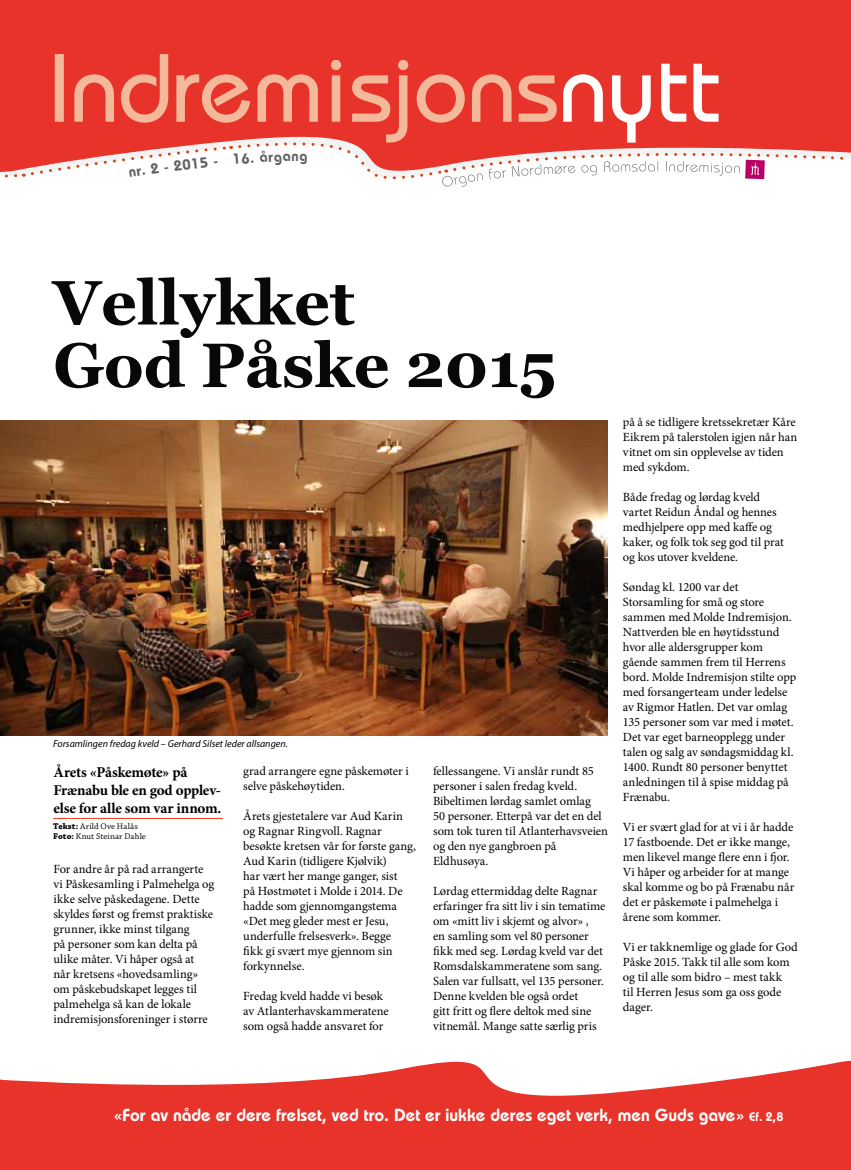
<style>
.page{position:relative;width:851px;height:1170px;background:#fff}
.page>*{position:absolute;margin:0;border:0;box-sizing:border-box;transform-origin:0 0}
.t1{font:700 62.5px/62.5px "Georgia";color:#0a0707}
.t2{font:600 17.5px "Bauhaus Std";color:#fff}
.t3{font:700 15px/18px "Minion Pro";letter-spacing:-.015em;color:#000}
.t4{font:600 14.62px "Bauhaus Std";color:#5f6060}
.t5{font:12.5px/15px "Minion Pro";letter-spacing:-.01em;color:#000}
.t6{font:italic 10px "Myriad Pro";color:#000}
.t7{font:8.75px/10px "Chaparral Pro";letter-spacing:.02em;color:#000}
.s1{font-weight:700}
.s2{font-size:12.5px}
</style>
<div class="page">
<div style="left:0;top:0;width:850px;height:64px;background:#e7332a"></div>
<div style="left:55px;top:54px;width:501px;height:10px;background:#e7332a"></div>
<svg style="left:0;top:1060px;width:850px;height:109px;fill:#e7332a"></svg>
<hr style="left:53px;top:818px;width:170px;height:1px;background:#e83718">
<img style="left:0;top:420px;width:608px;height:315px">
<svg style="left:0;top:64px;width:851px;height:123px"></svg>
<p class="t4" style="left:291px;top:147px;width:18px">ng</p>
<h1 class="t1" style="left:53px;top:272px;width:504px">Vellykket<br>God Påske 2015</h1>
<p class="t6" style="left:53px;top:737px;width:236px">Forsamlingen fredag kveld – Gerhard Silset leder allsangen.</p>
<p class="t3" style="left:53px;top:762px;width:169px">Årets «Påskemøte» på<br>Frænabu ble en god opplev&shy;else for alle som var innom.</p>
<p class="t7" style="left:53px;top:821px;width:94px"><span class="s1">Tekst:</span> Arild Ove Halås<br><span class="s1">Foto:</span> Knut Steinar Dahle</p>
<p class="t5" style="left:53px;top:861px;width:162px">For andre år på rad arrangerte vi Påskesamling i Palmehelga og ikke selve påskedagene. Dette skyldes først og fremst praktiske grunner, ikke minst tilgang<br>på personer som kan delta på ulike måter. Vi håper også at når kretsens «hovedsamling» om påskebudskapet legges til palmehelga så kan de lokale indremisjonsforeninger i større</p>
<p class="t5" style="left:243px;top:763px;width:167px">grad arrangere egne påskemøter i selve påskehøytiden.</p>
<p class="t5" style="left:243px;top:808px;width:174px">Årets gjestetalere var Aud Karin og Ragnar Ringvoll. Ragnar besøkte kretsen vår for første gang,<br>Aud Karin (tidligere Kjølvik)<br>har vært her mange ganger, sist<br>på Høstmøtet i Molde i 2014. De hadde som gjennomgangstema «Det meg gleder mest er Jesu, underfulle frelsesverk». Begge<br>fikk gi svært mye gjennom sin forkynnelse.</p>
<p class="t5" style="left:243px;top:988px;width:147px">Fredag kveld hadde vi besøk av Atlanterhavskammeratene som også hadde ansvaret for</p>
<p class="t5" style="left:433px;top:763px;width:176px">fellessangene. Vi anslår rundt 85 personer i salen fredag kveld.<br>Bibeltimen lørdag samlet omlag<br>50 personer. Etterpå var det en del som tok turen til Atlanterhavsveien og den nye gangbroen på<br>Eldhusøya.</p>
<p class="t5" style="left:433px;top:883px;width:174px">Lørdag ettermiddag delte Ragnar erfaringer fra sitt liv i sin tematime om «mitt liv i skjemt og alvor» ,<br>en samling som vel 80 personer fikk med seg. Lørdag kveld var det Romsdalskammeratene som sang.<br>Salen var fullsatt, vel 135 personer.<br>Denne kvelden ble også ordet<br>gitt fritt og flere deltok med sine vitnemål. Mange satte særlig pris</p>
<p class="t5" style="left:623px;top:414px;width:176px">på å se tidligere kretssekretær Kåre<br>Eikrem på talerstolen igjen når han vitnet om sin opplevelse av tiden med sykdom.</p>
<p class="t5" style="left:623px;top:489px;width:162px">Både fredag og lørdag kveld vartet Reidun Åndal og hennes medhjelpere opp med kaffe og kaker, og folk tok seg god til prat og kos utover kveldene.</p>
<p class="t5" style="left:623px;top:579px;width:175px">Søndag kl. 1200 var det<br>Storsamling for små og store sammen med Molde Indremisjon.<br>Nattverden ble en høytidsstund hvor alle aldersgrupper kom gående sammen frem til Herrens bord. Molde Indremisjon stilte opp med forsangerteam under ledelse av Rigmor Hatlen. Det var omlag<br>135 personer som var med i møtet.<br>Det var eget barneopplegg under talen og salg av søndagsmiddag kl.<br>1400. Rundt 80 personer benyttet anledningen til å spise middag på<br>Frænabu.</p>
<p class="t5" style="left:623px;top:819px;width:173px">Vi er svært glad for at vi i år hadde<br>17 fastboende. Det er ikke mange, men likevel mange flere enn i fjor.<br>Vi håper og arbeider for at mange skal komme og bo på Frænabu når det er påskemøte i palmehelga i årene som kommer.</p>
<p class="t5" style="left:623px;top:939px;width:176px">Vi er takknemlige og glade for God<br>Påske 2015. Takk til alle som kom og til alle som bidro – mest takk<br>til Herren Jesus som ga oss gode dager.</p>
<h2 class="t2" style="left:114px;top:1104px;width:671px">«For av nåde er dere frelset, ved tro. Det er iukke deres eget verk, men Guds gave» <span class="s2">Ef. 2,8</span></h2>
</div>
